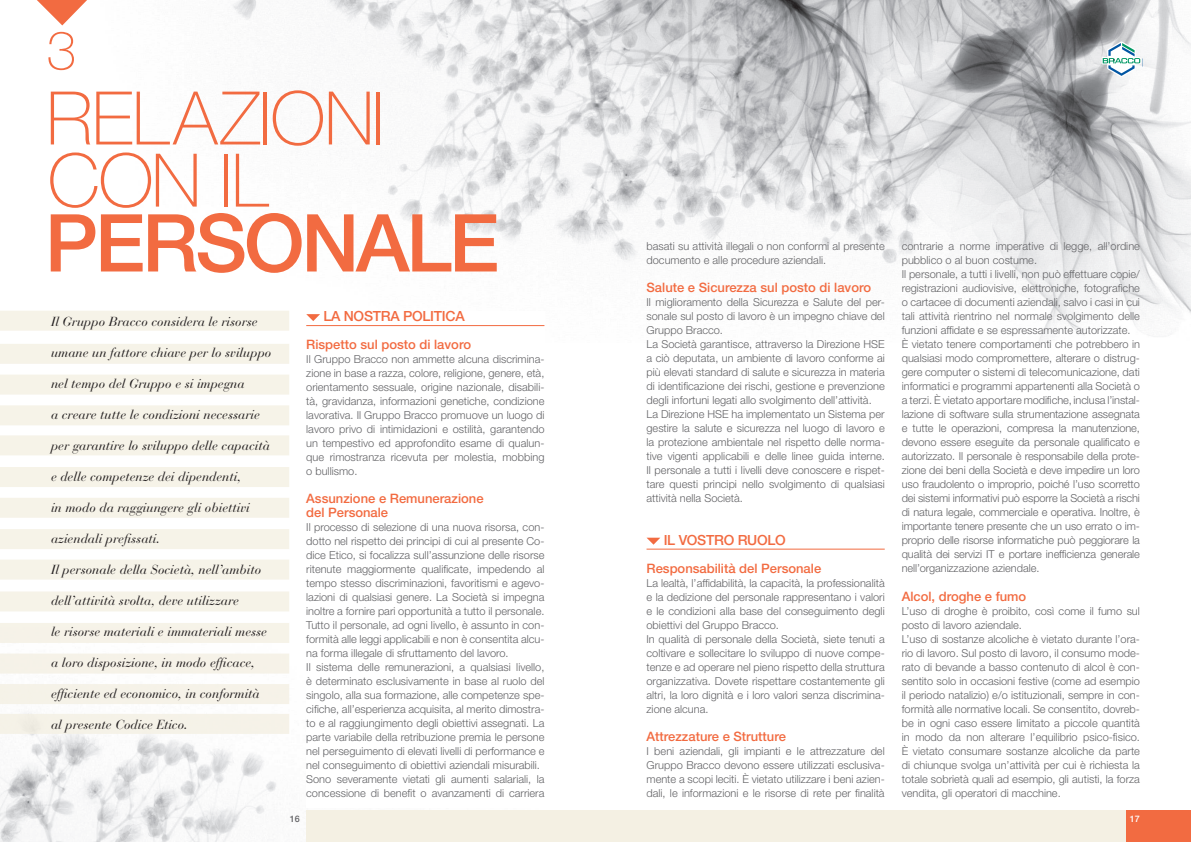
<style>
.page{position:relative;width:1191px;height:842px;background:#fff}
.page>*{position:absolute;margin:0;border:0;box-sizing:border-box;transform-origin:0 0}
.t1{font:500 80px "Helvetica Neue LT Std";letter-spacing:-.04em;color:#f26b41}
.t2{font:100 74px/62.1px "Helvetica Neue LT Std";letter-spacing:-.015em;color:#f26b41}
.t3{font:100 53.7px "Helvetica Neue LT Std";color:#f26b41}
.t4{font:500 14px "Helvetica Neue LT Std";letter-spacing:-.02em;color:#f26b41}
.t5{font:italic 13px "Bauer Bodoni";color:#231f20}
.t6{font:500 13px/14px "Helvetica Neue LT Std";color:#f26b41}
.t7{font:300 11px/14px "Helvetica Neue LT Std";color:#636366}
.t8{font:500 9px "Helvetica Neue LT Std";color:#636366}
.t9{font:500 9px "Helvetica Neue LT Std";color:#fff}
</style>
<div class="page">
<img style="left:62px;top:0;width:1129px;height:342px">
<img style="left:0;top:673px;width:289px;height:169px">
<hr style="left:646px;top:549px;width:238px;height:1px;background:#f26b41">
<svg style="left:647px;top:538px;width:13px;height:7px"></svg>
<svg style="left:37px;top:0;width:50px;height:25px"></svg>
<svg style="left:1101px;top:42px;width:40px;height:35px"></svg>
<div style="left:0;top:311px;width:289px;height:20px;background:#f4f0e3"></div>
<div style="left:0;top:344px;width:289px;height:20px;background:#f4f0e3"></div>
<div style="left:0;top:375px;width:289px;height:20px;background:#f4f0e3"></div>
<div style="left:0;top:405px;width:289px;height:20px;background:#f4f0e3"></div>
<div style="left:0;top:435px;width:289px;height:20px;background:#f4f0e3"></div>
<div style="left:0;top:467px;width:289px;height:20px;background:#f4f0e3"></div>
<div style="left:0;top:591px;width:289px;height:20px;background:#f4f0e3"></div>
<div style="left:0;top:498px;width:289px;height:20px;background:#f4f0e3"></div>
<div style="left:0;top:623px;width:289px;height:20px;background:#f4f0e3"></div>
<div style="left:0;top:529px;width:289px;height:20px;background:#f4f0e3"></div>
<div style="left:0;top:653px;width:289px;height:20px;background:#f4f0e3"></div>
<div style="left:0;top:560px;width:289px;height:20px;background:#f4f0e3"></div>
<div style="left:0;top:684px;width:289px;height:20px;background:#f4f0e3"></div>
<div style="left:0;top:714px;width:289px;height:20px;background:#f4f0e3"></div>
<div style="left:306px;top:311px;width:238px;height:496px;background:#fff"></div>
<hr style="left:306px;top:325px;width:238px;height:1px;background:#f26b41">
<svg style="left:306px;top:314px;width:14px;height:7px"></svg>
<div style="left:306px;top:810px;width:885px;height:32px;background:#f4f0e3"></div>
<div style="left:1126px;top:810px;width:65px;height:32px;background:#f26b41"></div>
<h3 class="t3" style="left:47px;top:20px;width:31px">3</h3>
<h2 class="t2" style="left:46px;top:87px;width:340px">RELAZIONI<br>CON IL</h2>
<h1 class="t1" style="left:45px;top:195px;width:456px">PERSONALE</h1>
<p class="t5" style="left:51px;top:313px;width:208px">Il Gruppo Bracco considera le risorse</p>
<p class="t5" style="left:51px;top:344px;width:222px">umane un fattore chiave per lo sviluppo</p>
<p class="t5" style="left:51px;top:375px;width:195px">nel tempo del Gruppo e si impegna</p>
<p class="t5" style="left:51px;top:406px;width:210px">a creare tutte le condizioni necessarie</p>
<p class="t5" style="left:51px;top:437px;width:220px">per garantire lo sviluppo delle capacità</p>
<p class="t5" style="left:51px;top:468px;width:191px">e delle competenze dei dipendenti,</p>
<p class="t5" style="left:51px;top:499px;width:200px">in modo da raggiungere gli obiettivi</p>
<p class="t5" style="left:51px;top:530px;width:111px">aziendali prefissati.</p>
<p class="t5" style="left:51px;top:561px;width:212px">Il personale della Società, nell’ambito</p>
<p class="t5" style="left:51px;top:592px;width:189px">dell’attività svolta, deve utilizzare</p>
<p class="t5" style="left:51px;top:623px;width:217px">le risorse materiali e immateriali messe</p>
<p class="t5" style="left:51px;top:654px;width:205px">a loro disposizione, in modo efficace,</p>
<p class="t5" style="left:51px;top:685px;width:210px">efficiente ed economico, in conformità</p>
<p class="t5" style="left:51px;top:716px;width:138px">al presente Codice Etico.</p>
<p class="t4" style="left:323px;top:308px;width:143px">LA NOSTRA POLITICA</p>
<p class="t6" style="left:306px;top:337px;width:166px">Rispetto sul posto di lavoro</p>
<p class="t7" style="left:306px;top:352px;width:240px;text-align:justify">Il Gruppo Bracco non ammette alcuna discrimina&shy;zione in base a razza, colore, religione, genere, età, orientamento sessuale, origine nazionale, disabili&shy;tà, gravidanza, informazioni genetiche, condizione lavorativa. Il Gruppo Bracco promuove un luogo di lavoro privo di intimidazioni e ostilità, garantendo un tempestivo ed approfondito esame di qualun&shy;que rimostranza ricevuta per molestia, mobbing o bullismo.</p>
<p class="t6" style="left:306px;top:491px;width:179px">Assunzione e Remunerazione del Personale</p>
<p class="t7" style="left:306px;top:520px;width:240px">Il processo di selezione di una nuova risorsa, con&shy;dotto nel rispetto dei principi di cui al presente Co&shy;dice Etico, si focalizza sull’assunzione delle risorse ritenute maggiormente qualificate, impedendo al tempo stesso discriminazioni, favoritismi e agevo&shy;lazioni di qualsiasi genere. La Società si impegna inoltre a fornire pari opportunità a tutto il personale.<br>Tutto il personale, ad ogni livello, è assunto in con&shy;formità alle leggi applicabili e non è consentita alcu&shy;na forma illegale di sfruttamento del lavoro.<br>Il sistema delle remunerazioni, a qualsiasi livello, è determinato esclusivamente in base al ruolo del singolo, alla sua formazione, alle competenze spe&shy;cifiche, all’esperienza acquisita, al merito dimostra&shy;to e al raggiungimento degli obiettivi assegnati. La parte variabile della retribuzione premia le persone nel perseguimento di elevati livelli di performance e nel conseguimento di obiettivi aziendali misurabili.<br>Sono severamente vietati gli aumenti salariali, la concessione di benefit o avanzamenti di carriera</p>
<p class="t7" style="left:646px;top:239px;width:240px">basati su attività illegali o non conformi al presente documento e alle procedure aziendali.</p>
<p class="t6" style="left:646px;top:280px;width:226px">Salute e Sicurezza sul posto di lavoro</p>
<p class="t7" style="left:646px;top:295px;width:240px">Il miglioramento della Sicurezza e Salute del per&shy;sonale sul posto di lavoro è un impegno chiave del Gruppo Bracco.<br>La Società garantisce, attraverso la Direzione HSE a ciò deputata, un ambiente di lavoro conforme ai più elevati standard di salute e sicurezza in materia di identificazione dei rischi, gestione e prevenzione degli infortuni legati allo svolgimento dell’attività.<br>La Direzione HSE ha implementato un Sistema per gestire la salute e sicurezza nel luogo di lavoro e la protezione ambientale nel rispetto delle norma&shy;tive vigenti applicabili e delle linee guida interne.<br>Il personale a tutti i livelli deve conoscere e rispet&shy;tare questi principi nello svolgimento di qualsiasi attività nella Società.</p>
<p class="t4" style="left:663px;top:531px;width:124px">IL VOSTRO RUOLO</p>
<p class="t6" style="left:646px;top:561px;width:176px">Responsabilità del Personale</p>
<p class="t7" style="left:646px;top:575px;width:240px">La lealtà, l’affidabilità, la capacità, la professionalità e la dedizione del personale rappresentano i valori e le condizioni alla base del conseguimento degli obiettivi del Gruppo Bracco.<br>In qualità di personale della Società, siete tenuti a coltivare e sollecitare lo sviluppo di nuove compe&shy;tenze e ad operare nel pieno rispetto della struttura organizzativa. Dovete rispettare costantemente gli altri, la loro dignità e i loro valori senza discrimina&shy;zione alcuna.</p>
<p class="t6" style="left:646px;top:729px;width:141px">Attrezzature e Strutture</p>
<p class="t7" style="left:646px;top:743px;width:240px;text-align:justify">I beni aziendali, gli impianti e le attrezzature del Gruppo Bracco devono essere utilizzati esclusiva&shy;mente a scopi leciti. È vietato utilizzare i beni azien&shy;dali, le informazioni e le risorse di rete per finalità</p>
<p class="t7" style="left:901px;top:239px;width:240px">contrarie a norme imperative di legge, all’ordine pubblico o al buon costume.<br>Il personale, a tutti i livelli, non può effettuare copie/ registrazioni audiovisive, elettroniche, fotografiche o cartacee di documenti aziendali, salvo i casi in cui tali attività rientrino nel normale svolgimento delle funzioni affidate e se espressamente autorizzate.<br>È vietato tenere comportamenti che potrebbero in qualsiasi modo compromettere, alterare o distrug&shy;gere computer o sistemi di telecomunicazione, dati informatici e programmi appartenenti alla Società o a terzi. È vietato apportare modifiche, inclusa l’instal&shy;lazione di software sulla strumentazione assegnata e tutte le operazioni, compresa la manutenzione, devono essere eseguite da personale qualificato e autorizzato. Il personale è responsabile della prote&shy;zione dei beni della Società e deve impedire un loro uso fraudolento o improprio, poiché l’uso scorretto dei sistemi informativi può esporre la Società a rischi di natura legale, commerciale e operativa. Inoltre, è importante tenere presente che un uso errato o im&shy;proprio delle risorse informatiche può peggiorare la qualità dei servizi IT e portare inefficienza generale nell’organizzazione aziendale.</p>
<p class="t6" style="left:901px;top:589px;width:126px">Alcol, droghe e fumo</p>
<p class="t7" style="left:901px;top:604px;width:240px">L’uso di droghe è proibito, così come il fumo sul posto di lavoro aziendale.<br>L’uso di sostanze alcoliche è vietato durante l’ora&shy;rio di lavoro. Sul posto di lavoro, il consumo mode&shy;rato di bevande a basso contenuto di alcol è con&shy;sentito solo in occasioni festive (come ad esempio il periodo natalizio) e/o istituzionali, sempre in con&shy;formità alle normative locali. Se consentito, dovreb&shy;be in ogni caso essere limitato a piccole quantità in modo da non alterare l’equilibrio psico-fisico.<br>È vietato consumare sostanze alcoliche da parte di chiunque svolga un’attività per cui è richiesta la totale sobrietà quali ad esempio, gli autisti, la forza vendita, gli operatori di macchine.</p>
<p class="t8" style="left:290px;top:813px;width:12px">16</p>
<p class="t9" style="left:1130px;top:813px;width:12px">17</p>
</div>
